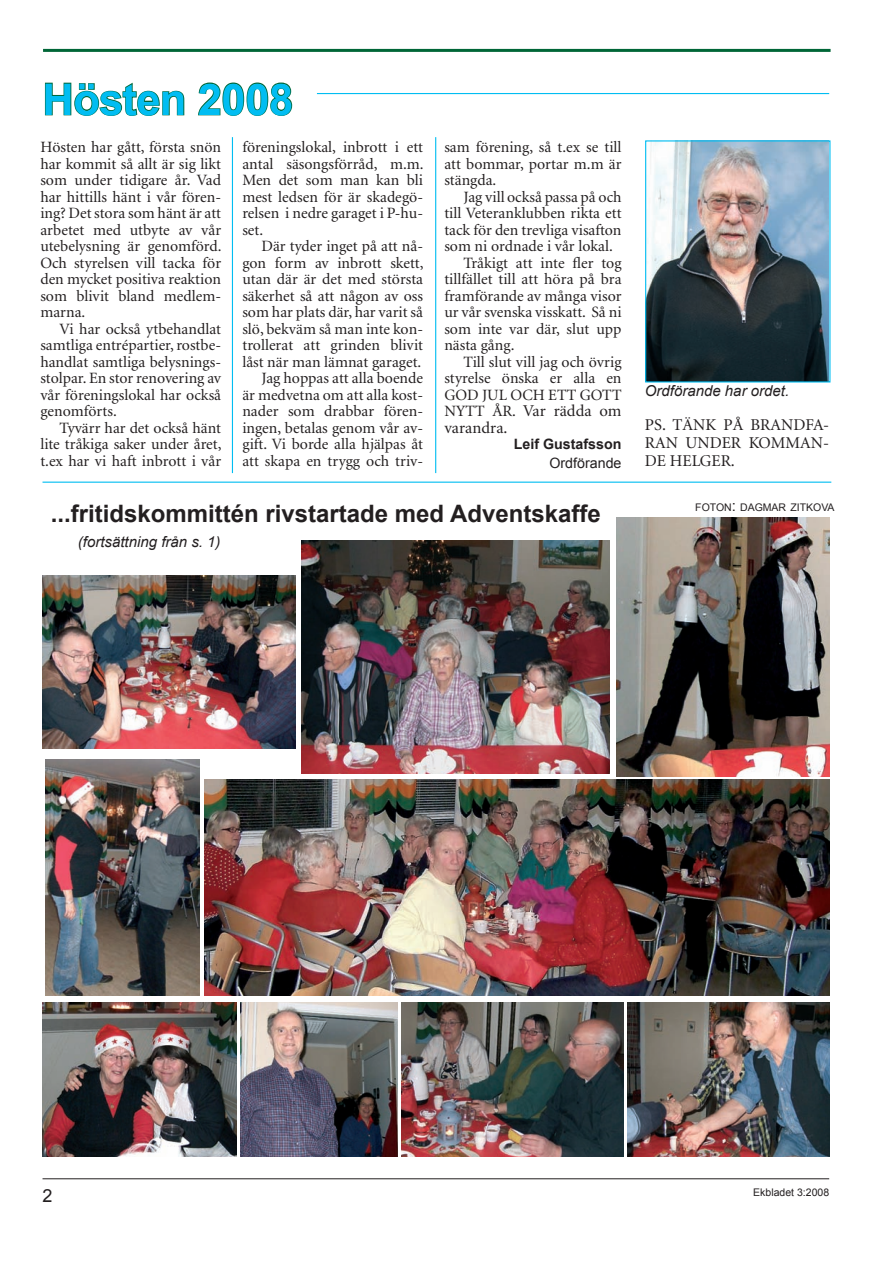
<style>
.page{position:relative;width:893px;height:1263px;background:#fff}
.page>*{position:absolute;margin:0;border:0;box-sizing:border-box;transform-origin:0 0}
.t1{font:700 43.5px "Arial";letter-spacing:-.015em;color:#01bdf2}
.t2{font:700 24px "Arial";color:#231f20}
.t3{font:18px "Arial";color:#231f20}
.t4{font:16.5px/18px "Minion";color:#231f20}
.t5{font:15.75px/16.5px "Minion";color:#231f20;text-align:justify}
.t6{font:italic 15px "Arial";color:#231f20}
.t7{font:700 14.25px "Arial";color:#231f20}
.t8{font:14.25px "Arial";color:#231f20}
.t9{font:10.5px "Arial";color:#231f20}
.s1{font-size:15.75px}
.s2{font-size:15px}
</style>
<div class="page">
<hr style="left:43px;top:1178px;width:786px;height:1px;background:#231f20">
<hr style="left:43px;top:49px;width:788px;height:3px;background:#006637">
<svg style="left:44px;top:82px;width:141px;height:34px"></svg>
<svg style="left:198px;top:82px;width:95px;height:34px"></svg>
<hr style="left:43px;top:482px;width:788px;height:1px;background:#01bdf2">
<img style="left:647px;top:142px;width:181px;height:238px">
<div style="left:645px;top:140px;width:185px;height:242px;border:1px solid #01bdf2"></div>
<img style="left:45px;top:759px;width:154px;height:236px">
<img style="left:204px;top:779px;width:625px;height:216px">
<img style="left:401px;top:1002px;width:223px;height:155px">
<img style="left:241px;top:1002px;width:157px;height:155px">
<img style="left:43px;top:1002px;width:194px;height:155px">
<img style="left:627px;top:1002px;width:202px;height:155px">
<img style="left:302px;top:540px;width:308px;height:233px">
<img style="left:617px;top:518px;width:212px;height:258px">
<img style="left:43px;top:575px;width:253px;height:174px">
<hr style="left:232px;top:137px;width:1px;height:336px;background:#01bdf2">
<hr style="left:435px;top:137px;width:1px;height:336px;background:#01bdf2">
<hr style="left:317px;top:93px;width:512px;height:1px;background:#01bdf2">
<h1 class="t1" style="left:43px;top:71px;width:252px">Hösten 2008</h1>
<p class="t5" style="left:40px;top:139px;width:183px">Hösten har gått, första snön har kommit så allt är sig likt som under tidigare år. Vad har hittills hänt i vår fören&shy;ing? Det stora som hänt är att arbetet med utbyte av vår utebelysning är genomförd.<br>Och styrelsen vill tacka för den mycket positiva reaktion som blivit bland medlem&shy;marna.</p>
<p class="t5" style="left:40px;top:321px;width:182px;text-indent:19px">Vi har också ytbehandlat samtliga entrépartier, rostbe&shy;handlat samtliga belysnings&shy;stolpar. En stor renovering av vår föreningslokal har också genomförts.</p>
<p class="t5" style="left:40px;top:420px;width:183px;text-indent:19px">Tyvärr har det också hänt lite tråkiga saker under året, t.ex har vi haft inbrott i vår</p>
<p class="t5" style="left:242px;top:139px;width:183px">föreningslokal, inbrott i ett antal säsongsförråd, m.m.<br>Men det som man kan bli mest ledsen för är skadegö&shy;relsen i nedre garaget i P-hu&shy;set.</p>
<p class="t5" style="left:242px;top:238px;width:183px;text-align:right">Där tyder inget på att nå&shy;gon form av inbrott skett, utan där är det med största säkerhet så att någon av oss som har plats där, har varit så slö, bekväm så man inte kon&shy;trollerat att grinden blivit låst när man lämnat garaget.<br>Jag hoppas att alla boende<br>är medvetna om att alla kost&shy;nader som drabbar fören&shy;ingen, betalas genom vår av&shy;gift. Vi borde alla hjälpas åt att skapa en trygg och triv-</p>
<p class="t5" style="left:444px;top:140px;width:179px">sam förening, så t.ex se till att bommar, portar m.m är stängda.</p>
<p class="t5" style="left:463px;top:189px;width:160px">Jag vill också passa på och</p>
<p class="t5" style="left:444px;top:205px;width:179px">till Veteranklubben rikta ett</p>
<p class="t5" style="left:444px;top:222px;width:179px">tack för den trevliga visafton</p>
<p class="t5" style="left:444px;top:238px;width:170px">som ni ordnade i vår lokal.</p>
<p class="t5" style="left:463px;top:255px;width:160px">Tråkigt att inte fler tog</p>
<p class="t5" style="left:444px;top:271px;width:179px">tillfället till att höra på bra</p>
<p class="t5" style="left:444px;top:288px;width:179px">framförande av många visor</p>
<p class="t5" style="left:444px;top:304px;width:179px">ur vår svenska visskatt. Så ni</p>
<p class="t5" style="left:444px;top:321px;width:179px">som inte var där, slut upp</p>
<p class="t5" style="left:444px;top:337px;width:72px">nästa gång.</p>
<p class="t5" style="left:463px;top:354px;width:160px">Till slut vill jag och övrig</p>
<p class="t5" style="left:444px;top:370px;width:179px">styrelse önska er alla en</p>
<p class="t5" style="left:444px;top:387px;width:179px">GOD JUL OCH ETT GOTT</p>
<p class="t4" style="left:444px;top:403px;width:179px;line-height:16.5px"><span class="s1">NYTT ÅR.</span> Var rädda om varandra.</p>
<p class="t7" style="left:514px;top:435px;width:109px">Leif Gustafsson</p>
<p class="t8" style="left:549px;top:453px;width:74px">Ordförande</p>
<h2 class="t2" style="left:51px;top:498px;width:551px">...fritidskommittén rivstartade med Adventskaffe</h2>
<p class="t6" style="left:78px;top:532px;width:144px">(fortsättning från s. 1)</p>
<p class="t6" style="left:645px;top:381px;width:146px">Ordförande har ordet.</p>
<p class="t4" style="left:645px;top:416px;width:186px;text-align:justify">PS. TÄNK PÅ BRANDFA-RAN UNDER KOMMAN-DE HELGER.</p>
<p class="t9" style="left:695px;top:500px;width:141px">FOTON<span class="s2">:</span> DAGMAR ZITKOVA</p>
<p class="t3" style="left:43px;top:1183px;width:12px">2</p>
<p class="t9" style="left:753px;top:1186px;width:77px">Ekbladet 3:2008</p>
</div>
